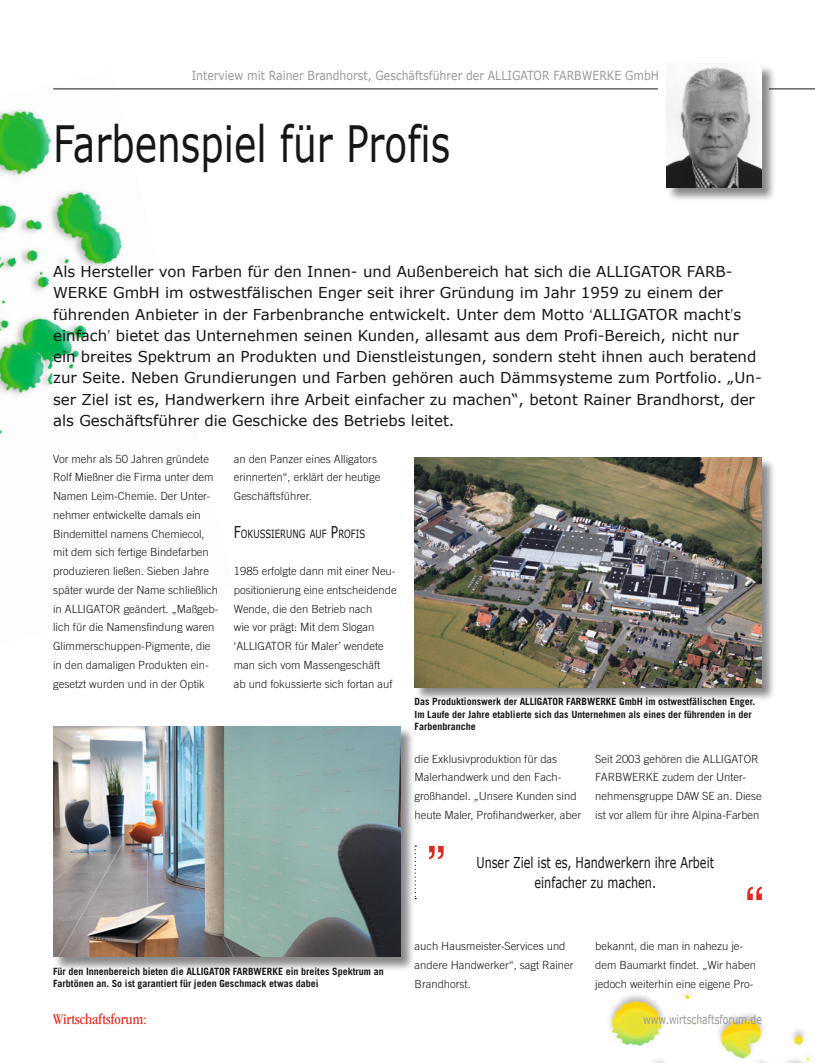
<style>
.page{position:relative;width:815px;height:1063px;background:#fff}
.page>*{position:absolute;margin:0;border:0;box-sizing:border-box;transform-origin:0 0}
.t1{font:50px "Verdana";color:#151616;scale:.75 1}
.t2{font:condensed 15.25px "ITC Garamond Std";color:#dd2b1c}
.t3{font:15px/21.2px "Verdana";color:#151616}
.t4{font:15px/20px "Verdana";color:#151616;text-align:center;scale:.75 1}
.t5{font:12.5px "Verdana";color:#999;scale:.87 1}
.t6{font:12.5px "Verdana";color:#999;scale:.74 1}
.t7{font:11.38px "Verdana";color:#151616;scale:.75 1}
.t8{font:300 11.25px/18.8px "Trade Gothic LT Pro";color:#151616}
.t9{font:700 10px/12.5px "Trade Gothic LT Pro";color:#151616}
.s1{font-family:"Trade Gothic LT Pro";font-weight:300}
.s2{font-size:16.25px}
</style>
<div class="page">
<img style="left:609px;top:990px;width:201px;height:73px">
<img style="left:0;top:88px;width:234px;height:347px">
<hr style="left:53px;top:89px;width:605px;height:1px;background:#151616">
<hr style="left:769px;top:89px;width:46px;height:1px;background:#151616">
<div style="left:667px;top:64px;width:109px;height:138px;background:#151616;opacity:.5"></div>
<img style="left:666px;top:64px;width:96px;height:124px">
<svg style="left:415px;top:845px;width:1px;height:54px"></svg>
<svg style="left:429px;top:846px;width:15px;height:13px"></svg>
<svg style="left:747px;top:887px;width:15px;height:13px"></svg>
<div style="left:415px;top:458px;width:361px;height:244px;background:#151616;opacity:.5"></div>
<img style="left:415px;top:457px;width:347px;height:230px">
<div style="left:54px;top:727px;width:361px;height:244px;background:#151616;opacity:.5"></div>
<img style="left:53px;top:726px;width:347px;height:231px">
<p class="t5" style="left:192px;top:67px;width:539px">Interview mit Rainer Brandhorst, Geschäftsführer der ALLIGATOR FARBWERKE GmbH</p>
<h1 class="t1" style="left:53px;top:110px;width:531px">Farbenspiel für Profis</h1>
<p class="t3" style="left:53px;top:261px;width:710px">Als Hersteller von Farben für den Innen- und Außenbereich hat sich die ALLIGATOR FARB-WERKE GmbH im ostwestfälischen Enger seit ihrer Gründung im Jahr 1959 zu einem der führenden Anbieter in der Farbenbranche entwickelt. Unter dem Motto <span class="s1">‘</span>ALLIGATOR macht<span class="s1">’</span>s einfach<span class="s1">’</span> bietet das Unternehmen seinen Kunden, allesamt aus dem Profi-Bereich, nicht nur ein breites Spektrum an Produkten und Dienstleistungen, sondern steht ihnen auch beratend zur Seite. Neben Grundierungen und Farben gehören auch Dämmsysteme zum Portfolio. „Un&shy;ser Ziel ist es, Handwerkern ihre Arbeit einfacher zu machen“, betont Rainer Brandhorst, der als Geschäftsführer die Geschicke des Betriebs leitet.</p>
<p class="t8" style="left:53px;top:449px;width:167px">Vor mehr als 50 Jahren gründete<br>Rolf Mießner die Firma unter dem<br>Namen Leim-Chemie. Der Unter&shy;nehmer entwickelte damals ein<br>Bindemittel namens Chemiecol, mit dem sich fertige Bindefarben produzieren ließen. Sieben Jahre später wurde der Name schließlich in ALLIGATOR geändert. „Maßgeb&shy;lich für die Namensfindung waren<br>Glimmerschuppen-Pigmente, die in den damaligen Produkten ein&shy;gesetzt wurden und in der Optik</p>
<p class="t8" style="left:234px;top:449px;width:148px">an den Panzer eines Alligators erinnerten“, erklärt der heutige<br>Geschäftsführer.</p>
<p class="t7" style="left:234px;top:526px;width:177px"><span class="s2">F</span>OKUSSIERUNG AUF <span class="s2">P</span>ROFIS</p>
<p class="t8" style="left:234px;top:562px;width:164px">1985 erfolgte dann mit einer Neu&shy;positionierung eine entscheidende<br>Wende, die den Betrieb nach<br>wie vor prägt: Mit dem Slogan ‘ALLIGATOR für Maler’ wendete man sich vom Massengeschäft<br>ab und fokussierte sich fortan auf</p>
<p class="t9" style="left:415px;top:695px;width:342px">Das Produktionswerk der ALLIGATOR FARBWERKE GmbH im ostwestfälischen Enger.<br>Im Laufe der Jahre etablierte sich das Unternehmen als eines der führenden in der<br>Farbenbranche</p>
<p class="t8" style="left:415px;top:749px;width:168px">die Exklusivproduktion für das<br>Malerhandwerk und den Fach&shy;großhandel. „Unsere Kunden sind heute Maler, Profihandwerker, aber</p>
<p class="t8" style="left:595px;top:749px;width:168px">Seit 2003 gehören die ALLIGATOR<br>FARBWERKE zudem der Unter&shy;nehmensgruppe DAW SE an. Diese ist vor allem für ihre Alpina-Farben</p>
<p class="t9" style="left:53px;top:965px;width:332px">Für den Innenbereich bieten die ALLIGATOR FARBWERKE ein breites Spektrum an<br>Farbtönen an. So ist garantiert für jeden Geschmack etwas dabei</p>
<h2 class="t2" style="left:53px;top:1011px;width:95px">Wirtschaftsforum:</h2>
<h3 class="t4" style="left:476px;top:853px;width:318px">Unser Ziel ist es, Handwerkern ihre Arbeit einfacher zu machen.</h3>
<p class="t8" style="left:415px;top:937px;width:160px">auch Hausmeister-Services und andere Handwerker“, sagt Rainer<br>Brandhorst.</p>
<p class="t8" style="left:595px;top:937px;width:162px">bekannt, die man in nahezu je&shy;dem Baumarkt findet. „Wir haben jedoch weiterhin eine eigene Pro-</p>
<p class="t6" style="left:643px;top:1011px;width:162px">www.wirtschaftsforum.de</p>
</div>
